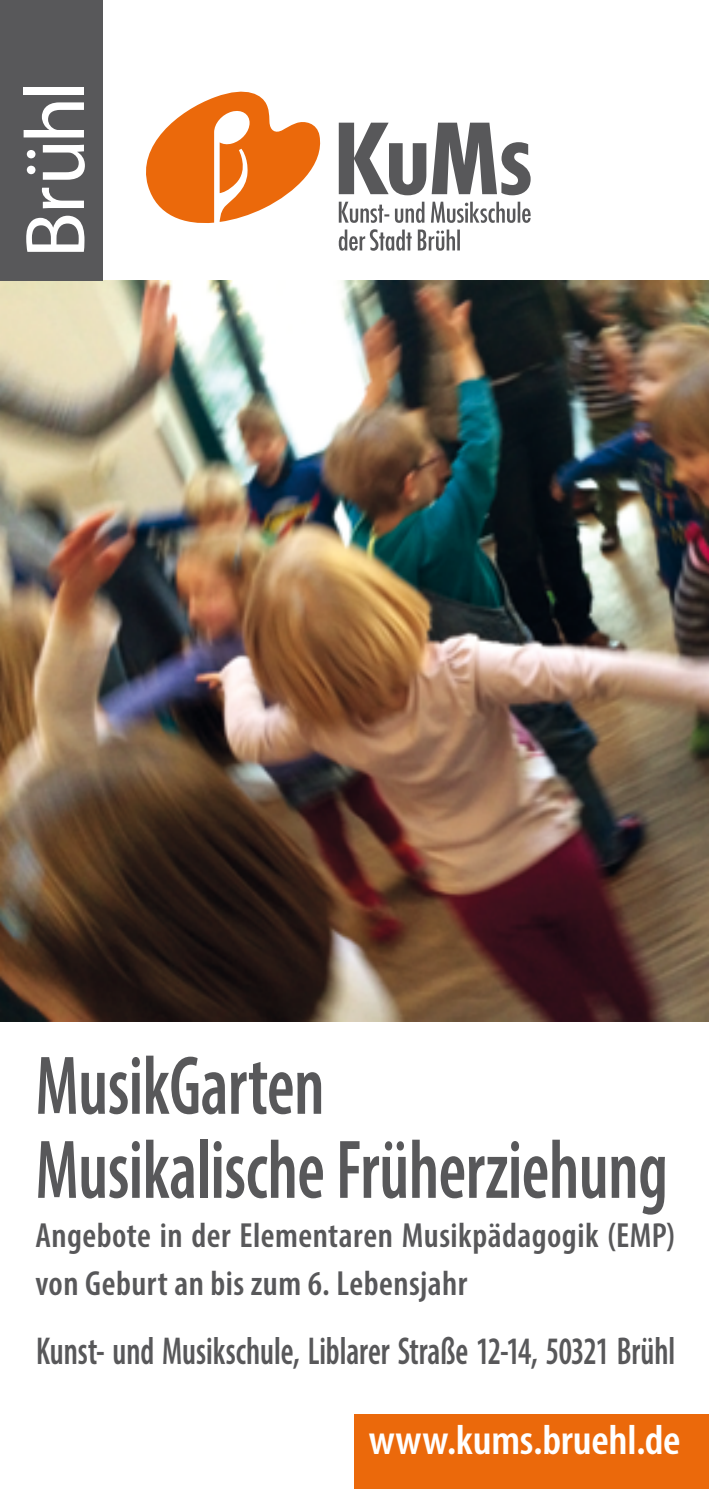
<style>
.page{position:relative;width:709px;height:1489px;background:#fff}
.page>*{position:absolute;margin:0;border:0;box-sizing:border-box;transform-origin:0 0}
.t1{font:85px "Myriad Pro";letter-spacing:-.035em;color:#fff}
.t2{font:600 condensed 84px/84px "Myriad Pro";letter-spacing:-.005em;color:#58585a;scale:.83 1}
.t3{font:600 condensed 42px "Myriad Pro";letter-spacing:-.005em;color:#fff;scale:1.05 1}
.t4{font:600 condensed 39px "Myriad Pro";color:#58585a;scale:.83 1}
.t5{font:600 condensed 35px/48px "Myriad Pro";letter-spacing:.015em;color:#58585a}
</style>
<div class="page">
<img style="left:0;top:281px;width:709px;height:740px">
<div style="left:0;top:0;width:103px;height:281px;background:#58585a"></div>
<div style="left:354px;top:1414px;width:355px;height:74px;background:#eb690b"></div>
<svg style="left:146px;top:91px;width:175px;height:132px"></svg>
<svg style="left:339px;top:229px;width:121px;height:22px"></svg>
<svg style="left:339px;top:202px;width:191px;height:21px"></svg>
<svg style="left:339px;top:123px;width:191px;height:72px"></svg>
<h1 class="t1" style="left:3px;top:258px;width:179px;rotate:-90deg">Brühl</h1>
<h2 class="t2" style="left:35px;top:1042px;width:763px">MusikGarten<br>Musikalische Früherziehung</h2>
<p class="t5" style="left:35px;top:1210px;width:641px">Angebote in der Elementaren Musikpädagogik (EMP) von Geburt an bis zum 6. Lebensjahr</p>
<p class="t4" style="left:36px;top:1326px;width:771px">Kunst- und Musikschule, Liblarer Straße 12-14, 50321 Brühl</p>
<p class="t3" style="left:369px;top:1413px;width:298px">www.kums.bruehl.de</p>
</div>
